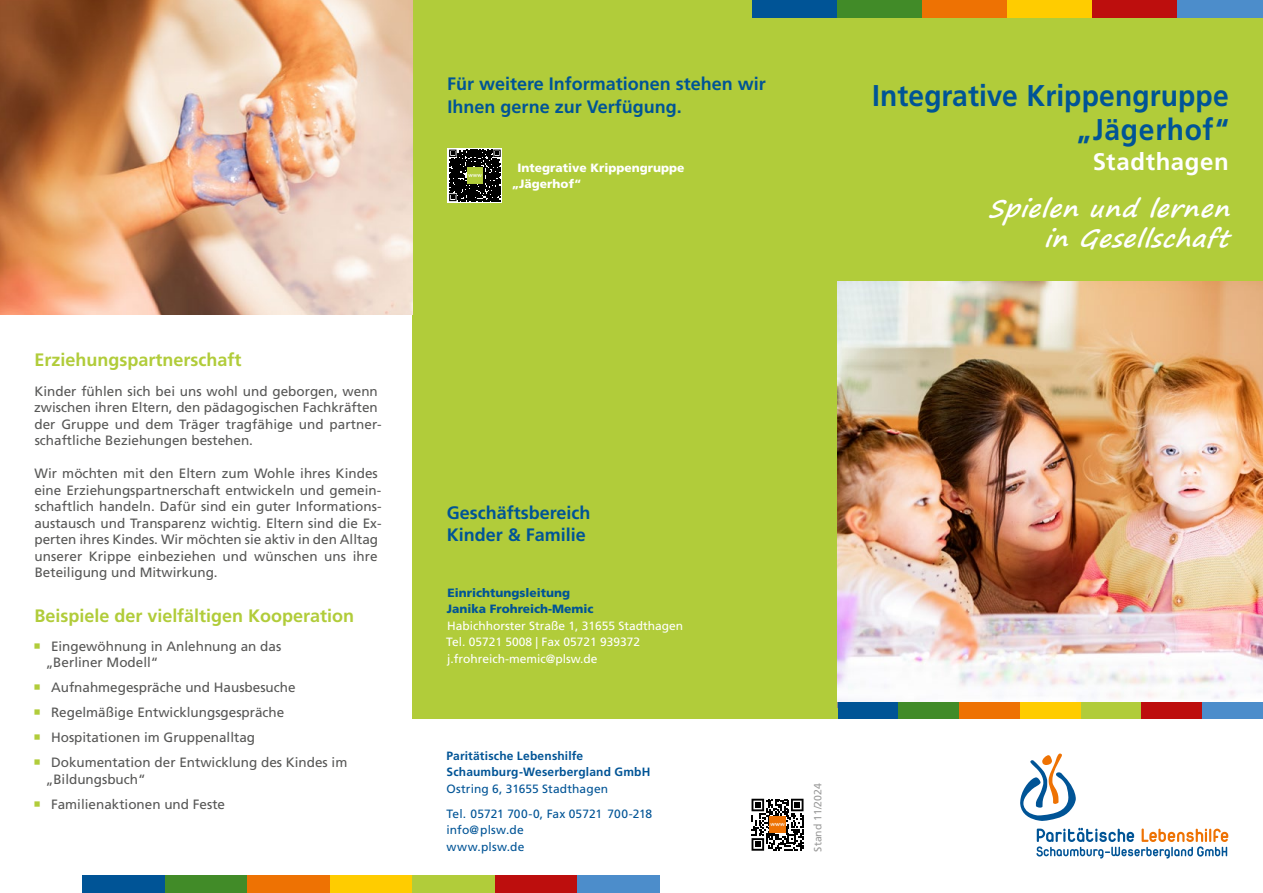
<style>
.page{position:relative;width:1263px;height:893px;background:#fff}
.page>*{position:absolute;margin:0;border:0;box-sizing:border-box;transform-origin:0 0}
.t1{font:700 30px/34.2px "Frutiger LT Pro";letter-spacing:.005em;color:#005496;text-align:right;scale:.94 1}
.t2{font:italic 700 24px/30px "Segoe Print";color:#fff;text-align:right}
.t3{font:700 24px "Frutiger LT Pro";letter-spacing:.03em;color:#fff}
.t4{font:700 18px/22.5px "Frutiger LT Pro";color:#005496}
.t5{font:700 18px "Frutiger LT Pro";color:#b1cc3a}
.t6{font:13.5px/16.5px "Frutiger LT Pro";color:#575756}
.t7{font:12px/16.5px "Frutiger LT Pro";color:#fff}
.t8{font:12px/25px "Frutiger LT Pro";letter-spacing:.01em;color:#005496}
.t9{font:700 12px/16.5px "Frutiger LT Pro";letter-spacing:.015em;color:#005496}
.t10{font:900 12px/16.5px "Frutiger LT Pro";color:#005496}
.t11{font:900 12px "Frutiger LT Pro";color:#fff}
.t12{font:10.5px "Frutiger LT Pro";letter-spacing:-.005em;color:#575756}
</style>
<div class="page">
<div style="left:412px;top:0;width:851px;height:719px;background:#b1cc3a"></div>
<img style="left:838px;top:281px;width:425px;height:421px">
<img style="left:0;top:0;width:412px;height:315px">
<div style="left:447px;top:148px;width:55px;height:55px;background:#fff"></div>
<svg style="left:449px;top:149px;width:52px;height:53px"></svg>
<svg style="left:449px;top:150px;width:52px;height:51px"></svg>
<img style="left:467px;top:167px;width:16px;height:16px">
<div style="left:753px;top:0;width:85px;height:17px;background:#005496"></div>
<div style="left:838px;top:0;width:85px;height:17px;background:#418b28"></div>
<div style="left:923px;top:0;width:85px;height:17px;background:#ee7203"></div>
<div style="left:1008px;top:0;width:85px;height:17px;background:#fc0"></div>
<div style="left:1093px;top:0;width:85px;height:17px;background:#bd0e0d"></div>
<div style="left:1178px;top:0;width:85px;height:17px;background:#4c8dcb"></div>
<div style="left:82px;top:876px;width:83px;height:17px;background:#005496"></div>
<div style="left:165px;top:876px;width:82px;height:17px;background:#418b28"></div>
<div style="left:247px;top:876px;width:83px;height:17px;background:#ee7203"></div>
<div style="left:330px;top:876px;width:82px;height:17px;background:#fc0"></div>
<div style="left:412px;top:876px;width:83px;height:17px;background:#b1cc3a"></div>
<div style="left:495px;top:876px;width:82px;height:17px;background:#bd0e0d"></div>
<div style="left:577px;top:876px;width:83px;height:17px;background:#4c8dcb"></div>
<div style="left:838px;top:702px;width:60px;height:17px;background:#005496"></div>
<div style="left:898px;top:702px;width:61px;height:17px;background:#418b28"></div>
<div style="left:959px;top:702px;width:61px;height:17px;background:#ee7203"></div>
<div style="left:1141px;top:702px;width:61px;height:17px;background:#bd0e0d"></div>
<div style="left:1202px;top:702px;width:61px;height:17px;background:#4c8dcb"></div>
<div style="left:1020px;top:702px;width:61px;height:17px;background:#fc0"></div>
<svg style="left:751px;top:799px;width:52px;height:52px"></svg>
<img style="left:769px;top:817px;width:17px;height:16px">
<svg style="left:1020px;top:753px;width:56px;height:68px"></svg>
<svg style="left:1036px;top:828px;width:192px;height:30px"></svg>
<h3 class="t5" style="left:34px;top:349px;width:209px">Erziehungspartnerschaft</h3>
<p class="t6" style="left:34px;top:383px;width:349px">Kinder fühlen sich bei uns wohl und geborgen, wenn zwischen ihren Eltern, den pädagogischen Fachkräften der Gruppe und dem Träger tragfähige und partner&shy;schaftliche Beziehungen bestehen.</p>
<p class="t6" style="left:34px;top:465px;width:349px">Wir möchten mit den Eltern zum Wohle ihres Kindes eine Erziehungspartnerschaft entwickeln und gemein&shy;schaftlich handeln. Dafür sind ein guter Informations&shy;austausch und Transparenz wichtig. Eltern sind die Ex&shy;perten ihres Kindes. Wir möchten sie aktiv in den Alltag unserer Krippe einbeziehen und wünschen uns ihre Beteiligung und Mitwirkung.</p>
<h3 class="t5" style="left:34px;top:605px;width:321px">Beispiele der vielfältigen Kooperation</h3>
<p class="t6" style="left:46px;top:638px;width:237px;text-indent:5px">Eingewöhnung in Anlehnung an das „Berliner Modell“</p>
<p class="t6" style="left:51px;top:675px;width:298px;line-height:25px">Aufnahmegespräche und Hausbesuche Regelmäßige Entwicklungsgespräche Hospitationen im Gruppenalltag Dokumentation der Entwicklung des Kindes im</p>
<p class="t6" style="left:51px;top:767px;width:176px;line-height:25px;text-indent:-5px">„Bildungsbuch“<br>Familienaktionen und Feste</p>
<h3 class="t4" style="left:447px;top:73px;width:320px">Für weitere Informationen stehen wir<br>Ihnen gerne zur Verfügung.</h3>
<h1 class="t1" style="left:872px;top:79px;width:381px">Integrative Krippengruppe „Jägerhof“</h1>
<p class="t11" style="left:517px;top:160px;width:169px">Integrative Krippengruppe</p>
<h2 class="t3" style="left:1093px;top:148px;width:138px">Stadthagen</h2>
<p class="t11" style="left:512px;top:177px;width:71px">„Jägerhof“</p>
<h3 class="t4" style="left:447px;top:501px;width:145px">Geschäftsbereich<br>Kinder &amp; Familie</h3>
<p class="t10" style="left:447px;top:584px;width:148px">Einrichtungsleitung<br>Janika Frohreich-Memic</p>
<p class="t7" style="left:446px;top:617px;width:239px">Habichhorster Straße 1, 31655 Stadthagen<br>Tel. 05721 5008 | Fax 05721 939372 j.frohreich-memic@plsw.de</p>
<p class="t9" style="left:446px;top:747px;width:205px">Paritätische Lebenshilfe<br>Schaumburg-Weserbergland GmbH</p>
<p class="t8" style="left:446px;top:776px;width:207px">Ostring 6, 31655 Stadthagen<br>Tel. 05721 700-0, Fax 05721 700-218</p>
<p class="t8" style="left:446px;top:822px;width:79px;line-height:16.5px">info@ plsw.de www.plsw.de</p>
<p class="t12" style="left:812px;top:852px;width:70px;rotate:-90deg">Stand 11/2024</p>
<h2 class="t2" style="left:988px;top:193px;width:254px">Spielenundlernen inGesellschaft</h2>
</div>
